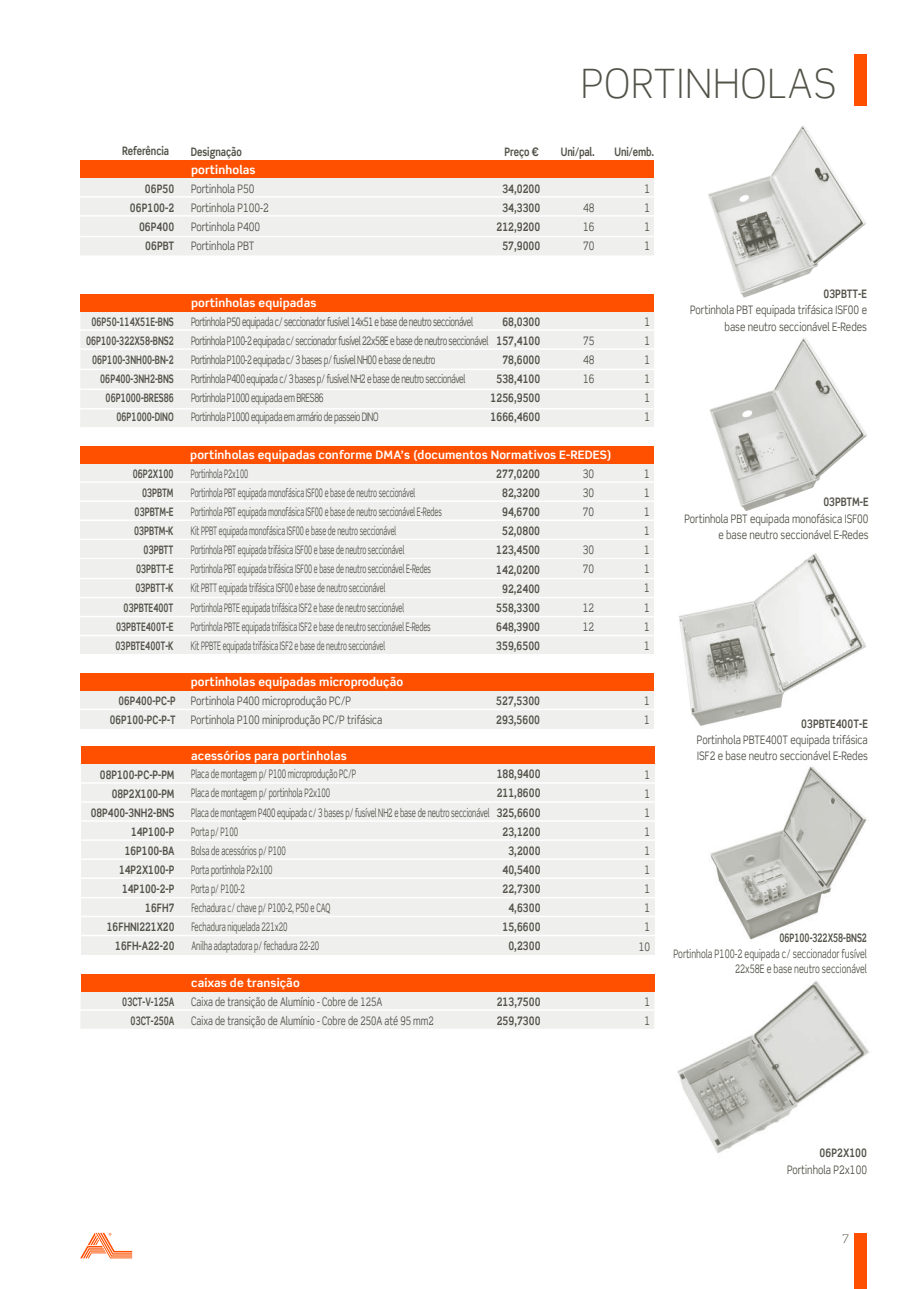
<style>
.page{position:relative;width:919px;height:1289px;background:#fff}
.page>*{position:absolute;margin:0;border:0;box-sizing:border-box;transform-origin:0 0}
.t1{font:300 40.5px "Scene Std";letter-spacing:.035em;color:#535249;scale:.95 1}
.t2{font:300 12px "Scene Std";color:#535249}
.t3{font:11.7px/19px "Scene Std";letter-spacing:-.005em;color:#535249;scale:.58 1}
.t4{font:11.7px/19px "Scene Std";letter-spacing:-.005em;color:#535249;scale:.8 1}
.t5{font:700 11.7px/19px "Scene Std";color:#535249;text-align:right;scale:.8 1}
.t6{font:11.7px/19px "Scene Std";letter-spacing:-.04em;color:#535249;scale:.68 1}
.t7{font:11.7px/19px "Scene Std";letter-spacing:-.005em;color:#535249;scale:.62 1}
.t8{font:700 11.7px/19px "Scene Std";color:#535249;text-align:right;scale:.69 1}
.t9{font:700 11.7px "Scene Std";letter-spacing:.01em;color:#fff}
.t10{font:700 11.7px/19px "Scene Std";color:#535249;text-align:right;scale:.78 1}
.t11{font:11.7px/19px "Scene Std";letter-spacing:-.005em;color:#535249;scale:.75 1}
.t12{font:11.7px/15px "Scene Std";letter-spacing:-.005em;color:#535249;text-align:right;scale:.71 1}
.t13{font:700 11.7px/19px "Scene Std";color:#535249;text-align:right;scale:.77 1}
</style>
<div class="page">
<img style="left:709px;top:338px;width:158px;height:173px">
<div style="left:80px;top:178px;width:574px;height:78px;background:#efefee"></div>
<div style="left:80px;top:161px;width:574px;height:17px;background:#ff5000"></div>
<hr style="left:77px;top:196px;width:581px;height:1px;background:#fff">
<hr style="left:77px;top:215px;width:581px;height:2px;background:#fff">
<div style="left:80px;top:311px;width:574px;height:116px;background:#efefee"></div>
<div style="left:80px;top:294px;width:574px;height:17px;background:#ff5000"></div>
<hr style="left:77px;top:329px;width:580px;height:2px;background:#fff">
<hr style="left:77px;top:348px;width:580px;height:2px;background:#fff">
<div style="left:80px;top:463px;width:574px;height:95px;background:#efefee"></div>
<div style="left:80px;top:446px;width:574px;height:17px;background:#ff5000"></div>
<hr style="left:77px;top:481px;width:580px;height:2px;background:#fff">
<hr style="left:77px;top:500px;width:580px;height:2px;background:#fff">
<hr style="left:77px;top:519px;width:580px;height:2px;background:#fff">
<hr style="left:77px;top:538px;width:581px;height:2px;background:#fff">
<div style="left:80px;top:690px;width:574px;height:38px;background:#efefee"></div>
<div style="left:80px;top:673px;width:574px;height:17px;background:#ff5000"></div>
<hr style="left:77px;top:708px;width:580px;height:2px;background:#fff">
<div style="left:81px;top:764px;width:573px;height:190px;background:#efefee"></div>
<div style="left:81px;top:747px;width:573px;height:17px;background:#ff5000"></div>
<hr style="left:77px;top:782px;width:581px;height:1px;background:#fff">
<hr style="left:77px;top:801px;width:581px;height:1px;background:#fff">
<hr style="left:77px;top:820px;width:581px;height:1px;background:#fff">
<hr style="left:77px;top:839px;width:581px;height:1px;background:#fff">
<hr style="left:78px;top:858px;width:580px;height:1px;background:#fff">
<hr style="left:78px;top:877px;width:580px;height:1px;background:#fff">
<hr style="left:78px;top:896px;width:580px;height:2px;background:#fff">
<hr style="left:77px;top:915px;width:581px;height:2px;background:#fff">
<hr style="left:77px;top:934px;width:581px;height:2px;background:#fff">
<hr style="left:80px;top:236px;width:580px;height:1px;background:#fff">
<hr style="left:78px;top:255px;width:580px;height:2px;background:#fff">
<img style="left:677px;top:981px;width:192px;height:172px">
<img style="left:710px;top:766px;width:157px;height:174px">
<div style="left:80px;top:991px;width:574px;height:37px;background:#efefee"></div>
<div style="left:81px;top:974px;width:573px;height:17px;background:#ff5000"></div>
<hr style="left:77px;top:1009px;width:580px;height:1px;background:#fff">
<div style="left:854px;top:1232px;width:13px;height:56px;background:#ff5000"></div>
<div style="left:854px;top:54px;width:13px;height:51px;background:#ff5000"></div>
<svg style="left:80px;top:1232px;width:52px;height:26px"></svg>
<hr style="left:77px;top:368px;width:580px;height:2px;background:#fff">
<hr style="left:80px;top:388px;width:580px;height:2px;background:#fff">
<hr style="left:72px;top:408px;width:581px;height:1px;background:#fff">
<div style="left:80px;top:559px;width:574px;height:95px;background:#efefee"></div>
<hr style="left:77px;top:577px;width:580px;height:2px;background:#fff">
<hr style="left:77px;top:597px;width:580px;height:1px;background:#fff">
<hr style="left:77px;top:616px;width:580px;height:1px;background:#fff">
<hr style="left:77px;top:635px;width:581px;height:1px;background:#fff">
<img style="left:679px;top:553px;width:187px;height:173px">
<img style="left:708px;top:125px;width:158px;height:173px">
<h1 class="t1" style="left:581px;top:59px;width:270px">PORTINHOLAS</h1>
<p class="t5" style="left:122px;top:141px;width:60px">Referência</p>
<p class="t5" style="left:191px;top:142px;width:65px">Designação</p>
<p class="t5" style="left:504px;top:142px;width:45px">Preço €</p>
<p class="t5" style="left:561px;top:142px;width:44px">Uni/pal.</p>
<p class="t5" style="left:614px;top:142px;width:51px">Uni/emb.</p>
<p class="t9" style="left:191px;top:162px;width:66px">portinholas</p>
<p class="t5" style="left:130px;top:179px;width:57px">06P50<br>06P100-2<br>06P400<br>06PBT</p>
<p class="t4" style="left:191px;top:179px;width:99px">Portinhola P50<br>Portinhola P100-2<br>Portinhola P400<br>Portinhola PBT</p>
<p class="t9" style="left:191px;top:295px;width:127px">portinholas equipadas</p>
<p class="t5" style="left:496px;top:179px;width:56px;text-align:center">34,0200<br>34,3300<br>212,9200<br>57,9000</p>
<p class="t8" style="left:86px;top:312px;width:129px">06P50-114X51E-BNS<br>06P100-322X58-BNS2<br>06P100-3NH00-BN-2<br>06P400-3NH2-BNS<br>06P1000-BRES86<br>06P1000-DINO</p>
<p class="t6" style="left:191px;top:312px;width:439px">Portinhola P50 equipada c/ seccionador fusível 14x51 e base de neutro seccionável Portinhola P100-2 equipada c/ seccionador fusível 22x58E e base de neutro seccionável Portinhola P100-2 equipada c/ 3 bases p/ fusível NH00 e base de neutro<br>Portinhola P400 equipada c/ 3 bases p/ fusível NH2 e base de neutro seccionável Portinhola P1000 equipada em BRES86<br>Portinhola P1000 equipada em armário de passeio DINO</p>
<p class="t5" style="left:490px;top:312px;width:64px">68,0300<br>157,4100<br>78,6000<br>538,4100<br>1256,9500<br>1666,4600</p>
<p class="t4" style="left:583px;top:198px;width:16px;text-align:justify">48<br>16<br>70</p>
<p class="t4" style="left:583px;top:331px;width:16px;text-align:justify">75<br>48<br>16</p>
<p class="t9" style="left:190px;top:447px;width:423px">portinholas equipadas conforme DMA’s (documentos Normativos E-REDES)</p>
<p class="t4" style="left:644px;top:179px;width:9px;text-align:justify">1<br>1<br>1<br>1</p>
<p class="t4" style="left:644px;top:312px;width:9px;text-align:justify">1<br>1<br>1<br>1<br>1<br>1</p>
<p class="t3" style="left:191px;top:464px;width:434px">Portinhola P2x100<br>Portinhola PBT equipada monofásica ISF00 e base de neutro seccionável Portinhola PBT equipada monofásica ISF00 e base de neutro seccionável E-Redes Kit PPBT equipada monofásica ISF00 e base de neutro seccionável<br>Portinhola PBT equipada trifásica ISF00 e base de neutro seccionável<br>Portinhola PBT equipada trifásica ISF00 e base de neutro seccionável E-Redes Kit PBTT equipada trifásica ISF00 e base de neutro seccionável<br>Portinhola PBTE equipada trifásica ISF2 e base de neutro seccionável<br>Portinhola PBTE equipada trifásica ISF2 e base de neutro seccionável E-Redes Kit PPBTE equipada trifásica ISF2 e base de neutro seccionável</p>
<p class="t8" style="left:115px;top:464px;width:86px">06P2X100<br>03PBTM<br>03PBTM-E<br>03PBTM-K<br>03PBTT<br>03PBTT-E<br>03PBTT-K<br>03PBTE400T<br>03PBTE400T-E<br>03PBTE400T-K</p>
<p class="t5" style="left:496px;top:464px;width:56px;text-align:center">277,0200<br>82,3200<br>94,6700<br>52,0800<br>123,4500<br>142,0200<br>92,2400<br>558,3300<br>648,3900<br>359,6500</p>
<p class="t4" style="left:644px;top:464px;width:9px;text-align:justify">1<br>1<br>1<br>1<br>1<br>1<br>1<br>1<br>1<br>1</p>
<p class="t4" style="left:583px;top:464px;width:16px;text-align:justify">30<br>30<br>70</p>
<p class="t4" style="left:583px;top:540px;width:16px">30<br>70</p>
<p class="t4" style="left:583px;top:597px;width:16px">12<br>12</p>
<p class="t9" style="left:191px;top:675px;width:214px">portinholas equipadas microprodução</p>
<p class="t13" style="left:110px;top:691px;width:87px">06P400-PC-P<br>06P100-PC-P-T</p>
<p class="t4" style="left:191px;top:691px;width:241px">Portinhola P400 microprodução PC/P<br>Portinhola P100 miniprodução PC/P trifásica</p>
<p class="t5" style="left:496px;top:691px;width:56px;text-align:left">527,5300<br>293,5600</p>
<p class="t4" style="left:644px;top:691px;width:9px">1<br>1</p>
<p class="t9" style="left:191px;top:748px;width:157px">acessórios para portinholas</p>
<p class="t10" style="left:91px;top:764px;width:109px">08P100-PC-P-PM<br>08P2X100-PM<br>08P400-3NH2-BNS<br>14P100-P<br>16P100-BA<br>14P2X100-P<br>14P100-2-P<br>16FH7<br>16FHNI221X20<br>16FH-A22-20</p>
<p class="t7" style="left:191px;top:764px;width:483px">Placa de montagem p/ P100 microprodução PC/P<br>Placa de montagem p/ portinhola P2x100<br>Placa de montagem P400 equipada c/ 3 bases p/ fusível NH2 e base de neutro seccionável Porta p/ P100<br>Bolsa de acessórios p/ P100<br>Porta portinhola P2x100<br>Porta p/ P100-2<br>Fechadura c/ chave p/ P100-2, P50 e CAQ<br>Fechadura niquelada 221x20<br>Anilha adaptadora p/ fechadura 22-20</p>
<p class="t5" style="left:496px;top:764px;width:56px">188,9400<br>211,8600<br>325,6600<br>23,1200<br>3,2000<br>40,5400<br>22,7300<br>4,6300<br>15,6600<br>0,2300</p>
<p class="t4" style="left:638px;top:764px;width:16px;text-align:center">1<br>1<br>1<br>1<br>1<br>1<br>1<br>1<br>1<br>10</p>
<p class="t9" style="left:191px;top:975px;width:110px">caixas de transição</p>
<p class="t8" style="left:122px;top:991px;width:77px">03CT-V-125A<br>03CT-250A</p>
<p class="t11" style="left:191px;top:991px;width:325px">Caixa de transição de Alumínio - Cobre de 125A<br>Caixa de transição de Alumínio - Cobre de 250A até 95 mm2</p>
<p class="t4" style="left:644px;top:991px;width:9px">1<br>1</p>
<p class="t5" style="left:496px;top:992px;width:56px;text-align:left">213,7500<br>259,7300</p>
<p class="t5" style="left:823px;top:284px;width:56px">03PBTT-E</p>
<p class="t4" style="left:690px;top:302px;width:223px;line-height:16.2px;text-align:right">Portinhola PBT equipada trifásica ISF00 e base neutro seccionável E-Redes</p>
<p class="t5" style="left:823px;top:492px;width:58px">03PBTM-E</p>
<p class="t4" style="left:684px;top:510px;width:232px;line-height:16.2px;text-align:right">Portinhola PBT equipada monofásica ISF00 e base neutro seccionável E-Redes</p>
<p class="t5" style="left:801px;top:713px;width:85px">03PBTE400T-E</p>
<p class="t4" style="left:696px;top:731px;width:215px;line-height:16.2px">Portinhola PBTE400T equipada trifásica<br>ISF2 e base neutro seccionável E-Redes</p>
<p class="t8" style="left:779px;top:928px;width:129px">06P100-322X58-BNS2</p>
<p class="t12" style="left:673px;top:946px;width:274px">Portinhola P100-2 equipada c/ seccionador fusível<br>22x58E e base neutro seccionável</p>
<p class="t5" style="left:819px;top:1143px;width:61px">06P2X100</p>
<p class="t4" style="left:787px;top:1159px;width:101px">Portinhola P2x100</p>
<p class="t2" style="left:842px;top:1231px;width:9px">7</p>
</div>
